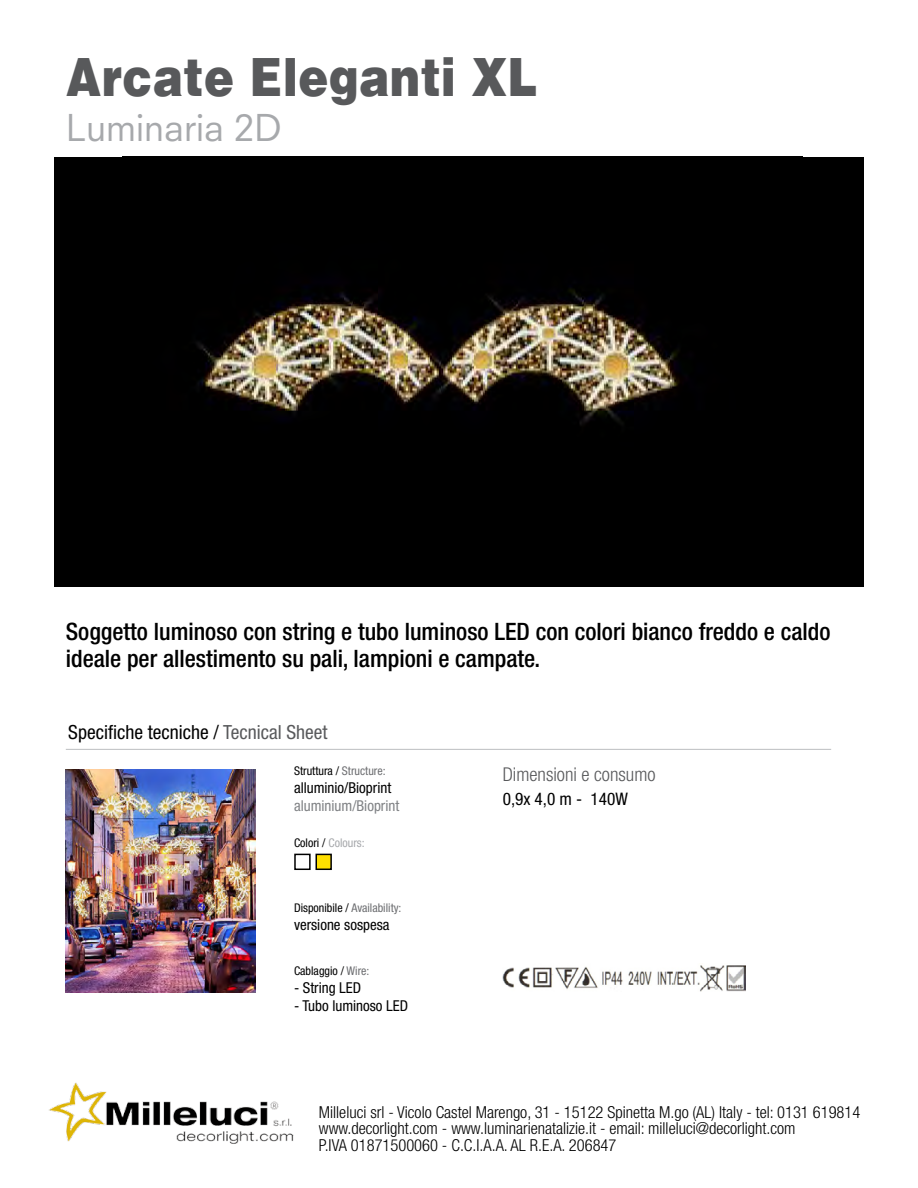
<style>
.page{position:relative;width:918px;height:1188px;background:#fff}
.page>*{position:absolute;margin:0;border:0;box-sizing:border-box;transform-origin:0 0}
.t1{font:900 54px "Helvetica";color:#58595b;scale:.85 1}
.t2{font:36px "Neuzeit SLT Std";color:#a7a9ac}
.t3{font:500 condensed 24px/27px "Helvetica Neue";color:#000}
.t4{font:condensed 19.5px "Helvetica Neue";color:#000}
.t5{font:300 condensed 19.05px "Helvetica Neue";color:#58595b}
.t6{font:condensed 17.25px "Helvetica Neue";color:#000}
.t7{font:300 condensed 16.5px/16.5px "Helvetica Neue";color:#000}
.t8{font:condensed 15px "Helvetica Neue";color:#000}
.t9{font:condensed 15px "Helvetica Neue";color:#808285}
.t10{font:condensed 12px "Helvetica Neue";color:#000}
.t11{font:condensed 12px "Helvetica Neue";color:#6d6e71}
.t12{font:condensed 12px "Helvetica Neue";color:#a7a9ac}
.s1{color:#58595b}
.s2{color:#6d6e71}
.s3{color:#000}
</style>
<div class="page">
<div style="left:54px;top:157px;width:810px;height:429px;background:#000"></div>
<img style="left:196px;top:286px;width:484px;height:139px">
<hr style="left:66px;top:749px;width:765px;height:1px;background:#bcbec0">
<img style="left:66px;top:770px;width:189px;height:223px">
<img style="left:503px;top:965px;width:242px;height:26px">
<img style="left:49px;top:1082px;width:245px;height:62px">
<div style="left:294px;top:854px;width:17px;height:16px;border:2px solid #000"></div>
<div style="left:316px;top:854px;width:15px;height:15px;background:#ffdf00"></div>
<div style="left:316px;top:854px;width:16px;height:16px;border:2px solid #000"></div>
<h1 class="t1" style="left:66px;top:44px;width:556px">Arcate Eleganti XL</h1>
<h2 class="t2" style="left:66px;top:106px;width:218px">Luminaria 2D</h2>
<h3 class="t3" style="left:66px;top:618px;width:766px">Soggetto luminoso con string e tubo luminoso LED con colori bianco freddo e caldo ideale per allestimento su pali, lampioni e campate.</h3>
<p class="t4" style="left:68px;top:720px;width:261px">Specifiche tecniche / <span class="s1">Tecnical Sheet</span></p>
<p class="t10" style="left:294px;top:764px;width:93px">Struttura / <span class="s2">Structure:</span></p>
<p class="t8" style="left:294px;top:779px;width:99px">alluminio/Bioprint</p>
<p class="t9" style="left:294px;top:797px;width:107px">aluminium/Bioprint</p>
<p class="t12" style="left:294px;top:836px;width:72px"><span class="s3">Colori /</span> Colours:</p>
<p class="t11" style="left:294px;top:900px;width:109px"><span class="s3">Disponibile /</span> Availability:</p>
<p class="t8" style="left:294px;top:916px;width:97px">versione sospesa</p>
<p class="t10" style="left:294px;top:964px;width:77px">Cablaggio / <span class="s2">Wire:</span></p>
<p class="t8" style="left:294px;top:979px;width:69px">- String LED</p>
<p class="t8" style="left:294px;top:997px;width:116px">- Tubo luminoso LED</p>
<p class="t5" style="left:503px;top:763px;width:154px">Dimensioni e consumo</p>
<p class="t6" style="left:503px;top:789px;width:127px">0,9x 4,0 m - 140W</p>
<p class="t7" style="left:319px;top:1104px;width:543px">Milleluci srl - Vicolo Castel Marengo, 31 - 15122 Spinetta M.go (AL) Italy - tel: 0131 619814 www.decorlight.com - www.luminarienatalizie.it - email: milleluci@decorlight.com<br>P.IVA 01871500060 - C.C.I.A.A. AL R.E.A. 206847</p>
</div>
